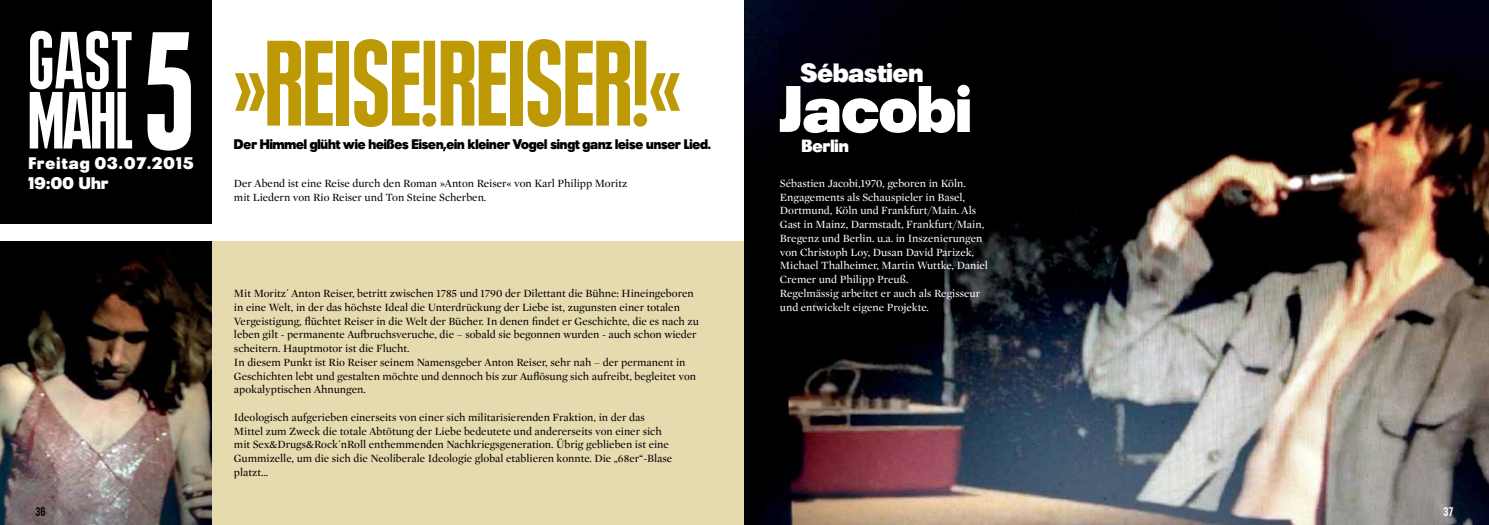
<style>
.page{position:relative;width:1489px;height:525px;background:#fff}
.page>*{position:absolute;margin:0;border:0;box-sizing:border-box;transform-origin:0 0}
.t1{font:900 extra-condensed 176.25px "Plak LT";color:#fff}
.t2{font:900 extra-condensed 120px "Plak LT";color:#bc9905}
.t3{font:900 extra-condensed 80px/60px "Plak LT";color:#fff}
.t4{font:900 65px "Plak LT";color:#fff}
.t5{font:900 26.25px "Plak LT";color:#fff}
.t6{font:900 17.5px "Plak LT";color:#fff}
.t7{font:900 16.62px/20px "Plak LT";letter-spacing:.07em;color:#fff}
.t8{font:900 13.75px "Plak LT";letter-spacing:-.01em;color:#000;scale:.96 1}
.t9{font:700 12.5px "Bebas Neue";color:#000}
.t10{font:700 12.5px "Bebas Neue";color:#fff}
.t11{font:11.25px/13.8px "Mercury Display";color:#000}
.t12{font:11.25px/13.8px "Mercury Display";color:#fff}
</style>
<div class="page">
<div style="left:211px;top:242px;width:532px;height:282px;background:#e6daaf"></div>
<img style="left:0;top:242px;width:211px;height:282px">
<img style="left:744px;top:0;width:744px;height:524px">
<div style="left:0;top:0;width:211px;height:224px;background:#000"></div>
<h3 class="t3" style="left:28px;top:31px;width:105px">GAST<br>MAHL</h3>
<h3 class="t7" style="left:28px;top:153px;width:167px">Freitag 03.07.2015<br>19:00 Uhr</h3>
<h1 class="t1" style="left:145px;top:-17px;width:50px">5</h1>
<h2 class="t2" style="left:234px;top:13px;width:448px">»REISE!REISER!«</h2>
<p class="t8" style="left:234px;top:136px;width:498px">Der Himmel glüht wie heißes Eisen,ein kleiner Vogel singt ganz leise unser Lied.</p>
<p class="t11" style="left:234px;top:176px;width:395px">Der Abend ist eine Reise durch den Roman »Anton Reiser« von Karl Philipp Moritz mit Liedern von Rio Reiser und Ton Steine Scherben.</p>
<p class="t11" style="left:234px;top:286px;width:466px">Mit Moritz´ Anton Reiser, betritt zwischen 1785 und 1790 der Dilettant die Bühne: Hineingeboren in eine Welt, in der das höchste Ideal die Unterdrückung der Liebe ist, zugunsten einer totalen Vergeistigung, flüchtet Reiser in die Welt der Bücher. In denen findet er Geschichte, die es nach zu leben gilt - permanente Aufbruchsveruche, die – sobald sie begonnen wurden - auch schon wieder scheitern. Hauptmotor ist die Flucht.<br>In diesem Punkt ist Rio Reiser seinem Namensgeber Anton Reiser, sehr nah – der permanent in Geschichten lebt und gestalten möchte und dennoch bis zur Auflösung sich aufreibt, begleitet von apokalyptischen Ahnungen.</p>
<p class="t11" style="left:234px;top:409px;width:440px">Ideologisch aufgerieben einerseits von einer sich militarisierenden Fraktion, in der das Mittel zum Zweck die totale Abtötung der Liebe bedeutete und andererseits von einer sich mit Sex&amp;Drugs&amp;Rock´nRoll enthemmenden Nachkriegsgeneration. Übrig geblieben ist eine Gummizelle, um die sich die Neoliberale Ideologie global etablieren konnte. Die „68er“-Blase platzt...</p>
<h3 class="t5" style="left:800px;top:57px;width:125px">Sébastien</h3>
<h3 class="t4" style="left:780px;top:71px;width:193px">Jacobi</h3>
<h3 class="t6" style="left:801px;top:136px;width:49px">Berlin</h3>
<p class="t12" style="left:780px;top:176px;width:209px">Sébastien Jacobi,1970, geboren in Köln.<br>Engagements als Schauspieler in Basel, Dortmund, Köln und Frankfurt/Main. Als Gast in Mainz, Darmstadt, Frankfurt/Main, Bregenz und Berlin. u.a. in Inszenierungen von Christoph Loy, Dusan David Parizek, Michael Thalheimer, Martin Wuttke, Daniel Cremer und Philipp Preuß.<br>Regelmässig arbeitet er auch als Regisseur und entwickelt eigene Projekte.</p>
<p class="t9" style="left:35px;top:505px;width:11px">36</p>
<p class="t10" style="left:1443px;top:505px;width:11px">37</p>
</div>
